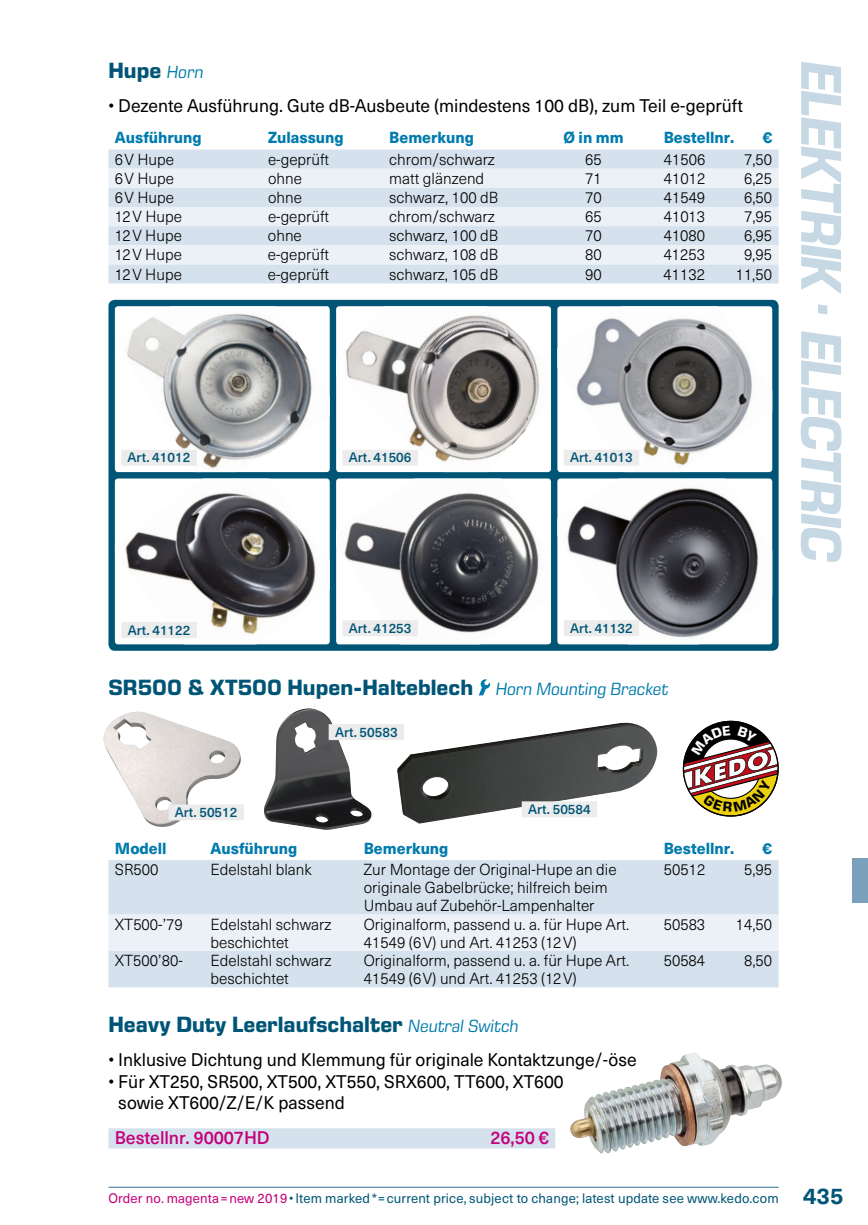
<style>
.page{position:relative;width:868px;height:1225px;background:#fff}
.page>*{position:absolute;margin:0;border:0;box-sizing:border-box;transform-origin:0 0}
.t1{font:italic 700 58.5px "Eurostile Next Pro";letter-spacing:-.04em;color:#c7d8e5}
.t2{font:700 22.5px "Eurostile Next Pro";color:#005576}
.t3{font:18px/21.6px "Neue Haas Unica Pro";color:#000}
.t4{font:500 18px "Neue Haas Unica Pro";letter-spacing:-.005em;color:#c4007a}
.t5{font:300 15.75px/18px "Neue Haas Unica Pro";color:#000}
.t6{font:800 15.75px "Neue Haas Unica Pro";color:#007bad}
.t7{font:13.5px "Neue Haas Unica Pro";letter-spacing:.01em;color:#005576}
.t8{font:500 13.5px "Neue Haas Unica Pro";color:#005576}
.s1{font-weight:400;font-style:italic;font-size:18px;color:#007bad}
.s2{color:#c4007a}
.s3{font-weight:700;font-size:22.5px}
</style>
<div class="page">
<hr style="left:108px;top:1186px;width:670px;height:1px;background:#4a7f9f">
<div style="left:851px;top:858px;width:16px;height:45px;background:#7ba0bb"></div>
<div style="left:108px;top:1128px;width:447px;height:20px;background:#d5e1ec"></div>
<svg style="left:479px;top:679px;width:11px;height:16px"></svg>
<div style="left:108px;top:860px;width:670px;height:127px;background:#d5e1ec"></div>
<div style="left:108px;top:914px;width:670px;height:37px;background:#ebf1f6"></div>
<svg style="left:108px;top:149px;width:670px;height:134px;background:#d6e2ec"></svg>
<svg style="left:108px;top:169px;width:670px;height:95px;background:#e2eaf2"></svg>
<img style="left:570px;top:1053px;width:211px;height:100px">
<div style="left:108px;top:300px;width:670px;height:351px;background:#005576;border-radius:6px"></div>
<img style="left:115px;top:306px;width:215px;height:166px">
<img style="left:336px;top:306px;width:215px;height:166px">
<img style="left:557px;top:306px;width:215px;height:166px">
<img style="left:115px;top:478px;width:215px;height:166px">
<img style="left:336px;top:478px;width:215px;height:166px">
<img style="left:557px;top:478px;width:215px;height:166px">
<div style="left:121px;top:450px;width:76px;height:16px;background:#ececec"></div>
<div style="left:563px;top:620px;width:76px;height:16px;background:#ececec"></div>
<div style="left:121px;top:622px;width:76px;height:16px;background:#ececec"></div>
<div style="left:342px;top:620px;width:76px;height:16px;background:#ececec"></div>
<div style="left:342px;top:450px;width:76px;height:16px;background:#ececec"></div>
<div style="left:563px;top:450px;width:76px;height:16px;background:#ececec"></div>
<img style="left:103px;top:711px;width:138px;height:116px">
<img style="left:264px;top:708px;width:107px;height:122px">
<img style="left:397px;top:723px;width:260px;height:100px">
<div style="left:168px;top:804px;width:76px;height:16px;background:#ececec"></div>
<div style="left:328px;top:724px;width:76px;height:16px;background:#ececec"></div>
<div style="left:521px;top:801px;width:76px;height:16px;background:#ececec"></div>
<svg style="left:682px;top:721px;width:97px;height:96px"></svg>
<h2 class="t2" style="left:108px;top:57px;width:96px">Hupe <span class="s1">Horn</span></h2>
<p class="t3" style="left:108px;top:95px;width:636px">• Dezente Ausführung. Gute dB-Ausbeute (mindestens 100 dB), zum Teil e-geprüft</p>
<p class="t6" style="left:115px;top:128px;width:88px">Ausführung</p>
<p class="t6" style="left:268px;top:128px;width:77px">Zulassung</p>
<p class="t6" style="left:389px;top:128px;width:86px">Bemerkung</p>
<p class="t6" style="left:563px;top:128px;width:62px">Ø in mm</p>
<p class="t6" style="left:663px;top:128px;width:72px">Bestellnr.</p>
<p class="t6" style="left:762px;top:128px;width:11px">€</p>
<p class="t5" style="left:115px;top:150px;width:61px">6V Hupe</p>
<p class="t5" style="left:268px;top:150px;width:63px">e-geprüft</p>
<p class="t5" style="left:389px;top:150px;width:107px">chrom/schwarz</p>
<p class="t5" style="left:585px;top:150px;width:18px">65</p>
<p class="t5" style="left:663px;top:150px;width:43px">41506</p>
<p class="t5" style="left:744px;top:150px;width:30px">7,50</p>
<p class="t5" style="left:115px;top:170px;width:61px">6V Hupe</p>
<p class="t5" style="left:268px;top:170px;width:35px">ohne</p>
<p class="t5" style="left:389px;top:170px;width:96px">matt glänzend</p>
<p class="t5" style="left:585px;top:170px;width:18px">71</p>
<p class="t5" style="left:663px;top:170px;width:43px">41012</p>
<p class="t5" style="left:744px;top:170px;width:30px">6,25</p>
<p class="t5" style="left:115px;top:189px;width:61px">6V Hupe</p>
<p class="t5" style="left:268px;top:189px;width:35px">ohne</p>
<p class="t5" style="left:389px;top:189px;width:110px">schwarz, 100 dB</p>
<p class="t5" style="left:585px;top:189px;width:18px">70</p>
<p class="t5" style="left:663px;top:189px;width:43px">41549</p>
<p class="t5" style="left:744px;top:189px;width:30px">6,50</p>
<p class="t5" style="left:115px;top:208px;width:69px">12V Hupe</p>
<p class="t5" style="left:268px;top:208px;width:63px">e-geprüft</p>
<p class="t5" style="left:389px;top:208px;width:107px">chrom/schwarz</p>
<p class="t5" style="left:585px;top:208px;width:18px">65</p>
<p class="t5" style="left:663px;top:208px;width:43px">41013</p>
<p class="t5" style="left:744px;top:208px;width:30px">7,95</p>
<p class="t5" style="left:115px;top:227px;width:69px">12V Hupe</p>
<p class="t5" style="left:268px;top:227px;width:35px">ohne</p>
<p class="t5" style="left:389px;top:227px;width:110px">schwarz, 100 dB</p>
<p class="t5" style="left:585px;top:227px;width:18px">70</p>
<p class="t5" style="left:663px;top:227px;width:43px">41080</p>
<p class="t5" style="left:744px;top:227px;width:30px">6,95</p>
<p class="t5" style="left:115px;top:246px;width:69px">12V Hupe</p>
<p class="t5" style="left:268px;top:246px;width:63px">e-geprüft</p>
<p class="t5" style="left:389px;top:246px;width:110px">schwarz, 108 dB</p>
<p class="t5" style="left:585px;top:246px;width:18px">80</p>
<p class="t5" style="left:663px;top:246px;width:43px">41253</p>
<p class="t5" style="left:744px;top:246px;width:30px">9,95</p>
<p class="t5" style="left:115px;top:265px;width:69px">12V Hupe</p>
<p class="t5" style="left:268px;top:265px;width:63px">e-geprüft</p>
<p class="t5" style="left:389px;top:265px;width:110px">schwarz, 105 dB</p>
<p class="t5" style="left:585px;top:265px;width:18px">90</p>
<p class="t5" style="left:663px;top:265px;width:43px">41132</p>
<p class="t5" style="left:735px;top:265px;width:38px">11,50</p>
<p class="t8" style="left:128px;top:449px;width:64px">Art. 41012</p>
<p class="t8" style="left:349px;top:449px;width:64px">Art. 41506</p>
<p class="t8" style="left:570px;top:449px;width:64px">Art. 41013</p>
<p class="t8" style="left:128px;top:621px;width:64px">Art. 41122</p>
<p class="t8" style="left:349px;top:620px;width:64px">Art. 41253</p>
<p class="t8" style="left:570px;top:620px;width:64px">Art. 41132</p>
<h2 class="t2" style="left:108px;top:674px;width:561px">SR500 &amp; XT500 Hupen-Halteblech <span class="s1">Horn Mounting Bracket</span></h2>
<p class="t8" style="left:175px;top:804px;width:64px">Art. 50512</p>
<p class="t8" style="left:335px;top:723px;width:64px">Art. 50583</p>
<p class="t8" style="left:528px;top:801px;width:64px">Art. 50584</p>
<p class="t6" style="left:115px;top:838px;width:53px">Modell</p>
<p class="t6" style="left:210px;top:838px;width:88px">Ausführung</p>
<p class="t6" style="left:364px;top:838px;width:86px">Bemerkung</p>
<p class="t6" style="left:663px;top:838px;width:72px">Bestellnr.</p>
<p class="t6" style="left:762px;top:838px;width:11px">€</p>
<p class="t5" style="left:115px;top:861px;width:45px">SR500</p>
<p class="t5" style="left:210px;top:861px;width:103px">Edelstahl blank</p>
<p class="t5" style="left:364px;top:861px;width:254px">Zur Montage der Original-Hupe an die originale Gabelbrücke; hilfreich beim<br>Umbau auf Zubehör-Lampenhalter</p>
<p class="t5" style="left:663px;top:861px;width:43px">50512</p>
<p class="t5" style="left:744px;top:861px;width:30px">5,95</p>
<p class="t5" style="left:115px;top:915px;width:69px">XT500-’79</p>
<p class="t5" style="left:210px;top:915px;width:122px">Edelstahl schwarz beschichtet</p>
<p class="t5" style="left:364px;top:915px;width:267px">Originalform, passend u. a. für Hupe Art.<br>41549 (6V) und Art. 41253 (12V)</p>
<p class="t5" style="left:663px;top:915px;width:43px">50583</p>
<p class="t5" style="left:735px;top:915px;width:38px">14,50</p>
<p class="t5" style="left:115px;top:952px;width:69px">XT500’80-</p>
<p class="t5" style="left:210px;top:952px;width:122px">Edelstahl schwarz beschichtet</p>
<p class="t5" style="left:363px;top:952px;width:267px">Originalform, passend u. a. für Hupe Art.<br>41549 (6V) und Art. 41253 (12V)</p>
<p class="t5" style="left:663px;top:952px;width:43px">50584</p>
<p class="t5" style="left:744px;top:952px;width:30px">8,50</p>
<h2 class="t2" style="left:108px;top:1011px;width:411px">Heavy Duty Leerlaufschalter <span class="s1">Neutral Switch</span></h2>
<p class="t3" style="left:108px;top:1049px;width:529px">• Inklusive Dichtung und Klemmung für originale Kontaktzunge/-öse</p>
<p class="t3" style="left:118px;top:1070px;width:447px;text-indent:-10px">• Für XT250, SR500, XT500, XT550, SRX600, TT600, XT600 sowie XT600/Z/E/K passend</p>
<p class="t4" style="left:115px;top:1126px;width:156px">Bestellnr. 90007HD</p>
<p class="t4" style="left:490px;top:1126px;width:60px">26,50 €</p>
<h1 class="t1" style="left:854px;top:61px;width:503px;rotate:90deg">Elektrik · Electric</h1>
<p class="t7" style="left:108px;top:1190px;width:736px"><span class="s2">Order no. magenta = new 2019</span> • Item marked * = current price, subject to change; latest update see www.kedo.com <span class="s3">435</span></p>
</div>
